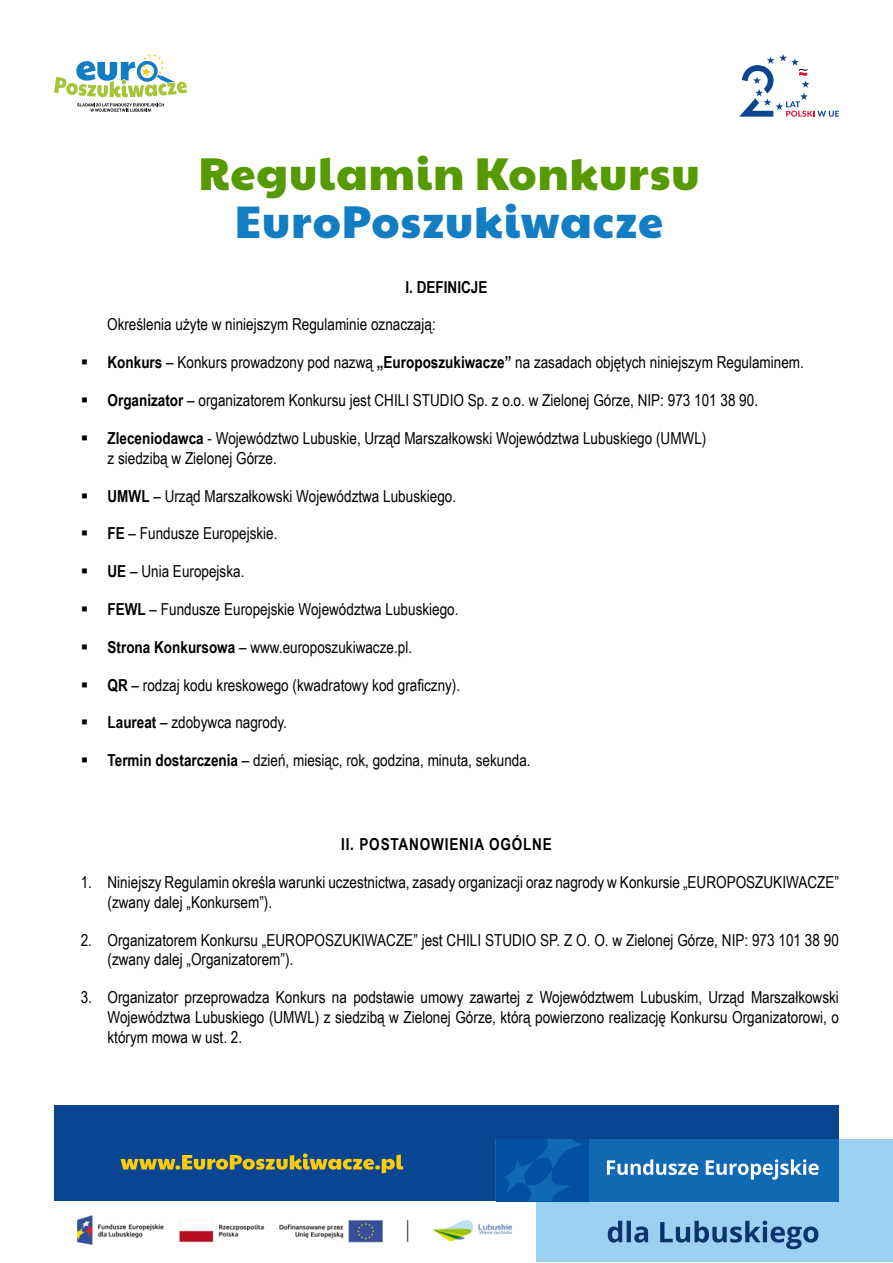
<style>
.page{position:relative;width:893px;height:1263px;background:#fff}
.page>*{position:absolute;margin:0;border:0;box-sizing:border-box;transform-origin:0 0}
.H_1_Bold{font:45px "Paytone One";letter-spacing:.025em;color:#579900}
.H_1_Bold-2{font:45px "Paytone One";letter-spacing:.025em;color:#127dc2}
.Normal__Web{font:16.5px/19.8px "Arial Narrow";color:#000}
.H_4_Regular__H_4{font:700 16.5px "Arial Narrow";letter-spacing:.05em;color:#000}
.Normal__Web-2{font:700 16.5px "Arial Narrow";color:#000}
.s1{font-weight:700}
</style>
<div class="page">
<div style="left:54px;top:1106px;width:785px;height:95px;background:#0a4591"></div>
<svg style="left:121px;top:1153px;width:282px;height:20px"></svg>
<svg style="left:739px;top:54px;width:100px;height:63px"></svg>
<div style="left:536px;top:1139px;width:357px;height:122px;background:#9cd1f2"></div>
<div style="left:496px;top:1139px;width:93px;height:62px;background:#034fa3"></div>
<div style="left:589px;top:1139px;width:250px;height:62px;background:#1269b3"></div>
<svg style="left:503px;top:1139px;width:80px;height:62px"></svg>
<svg style="left:607px;top:1159px;width:212px;height:20px"></svg>
<svg style="left:608px;top:1221px;width:210px;height:28px"></svg>
<img style="left:77px;top:1215px;width:436px;height:30px">
<svg style="left:77px;top:103px;width:87px;height:9px"></svg>
<svg style="left:54px;top:54px;width:133px;height:43px"></svg>
<p class="H_1_Bold" style="left:199px;top:136px;width:502px">Regulamin Konkursu</p>
<p class="H_1_Bold-2" style="left:235px;top:184px;width:429px">EuroPoszukiwacze</p>
<p class="Normal__Web-2" style="left:405px;top:274px;width:83px">I. DEFINICJE</p>
<p class="Normal__Web" style="left:107px;top:314px;width:330px">Określenia użyte w niniejszym Regulaminie oznaczają:</p>
<p class="Normal__Web" style="left:81px;top:352px;width:725px">▪ <span class="s1">Konkurs</span> – Konkurs prowadzony pod nazwą <span class="s1">„Europoszukiwacze”</span> na zasadach objętych niniejszym Regulaminem.</p>
<p class="Normal__Web" style="left:81px;top:390px;width:679px">▪ <span class="s1">Organizator</span> – organizatorem Konkursu jest CHILI STUDIO Sp. z o.o. w Zielonej Górze, NIP: 973 101 38 90.</p>
<p class="Normal__Web" style="left:108px;top:428px;width:600px;text-indent:-27px">▪ <span class="s1">Zleceniodawca</span> - Województwo Lubuskie, Urząd Marszałkowski Województwa Lubuskiego (UMWL) z siedzibą w Zielonej Górze.</p>
<p class="Normal__Web" style="left:81px;top:485px;width:377px">▪ <span class="s1">UMWL</span> – Urząd Marszałkowski Województwa Lubuskiego.</p>
<p class="Normal__Web" style="left:81px;top:523px;width:198px">▪ <span class="s1">FE</span> – Fundusze Europejskie.</p>
<p class="Normal__Web" style="left:81px;top:561px;width:165px">▪ <span class="s1">UE</span> – Unia Europejska.</p>
<p class="Normal__Web" style="left:81px;top:599px;width:379px">▪ <span class="s1">FEWL</span> – Fundusze Europejskie Województwa Lubuskiego.</p>
<p class="Normal__Web" style="left:81px;top:636px;width:333px">▪ <span class="s1">Strona Konkursowa</span> – www.europoszukiwacze.pl.</p>
<p class="Normal__Web" style="left:81px;top:674px;width:381px">▪ <span class="s1">QR</span> – rodzaj kodu kreskowego (kwadratowy kod graficzny).</p>
<p class="Normal__Web" style="left:81px;top:712px;width:208px">▪ <span class="s1">Laureat</span> – zdobywca nagrody.</p>
<p class="Normal__Web" style="left:81px;top:750px;width:451px">▪ <span class="s1">Termin dostarczenia</span> – dzień, miesiąc, rok, godzina, minuta, sekunda.</p>
<p class="H_4_Regular__H_4" style="left:341px;top:832px;width:212px">II. POSTANOWIENIA OGÓLNE</p>
<p class="Normal__Web" style="left:108px;top:872px;width:733px;text-indent:-27px">1. Niniejszy Regulamin określa warunki uczestnictwa, zasady organizacji oraz nagrody w Konkursie „EUROPOSZUKIWACZE” (zwany dalej „Konkursem”).</p>
<p class="Normal__Web" style="left:108px;top:929px;width:733px;text-indent:-27px">2. Organizatorem Konkursu „EUROPOSZUKIWACZE” jest CHILI STUDIO SP. Z O. O. w Zielonej Górze, NIP: 973 101 38 90 (zwany dalej „Organizatorem”).</p>
<p class="Normal__Web" style="left:108px;top:987px;width:733px;text-align:justify;text-indent:-27px">3. Organizator przeprowadza Konkurs na podstawie umowy zawartej z Województwem Lubuskim, Urząd Marszałkowski Województwa Lubuskiego (UMWL) z siedzibą w Zielonej Górze, którą powierzono realizację Konkursu Organizatorowi, o którym mowa w ust. 2.</p>
</div>
